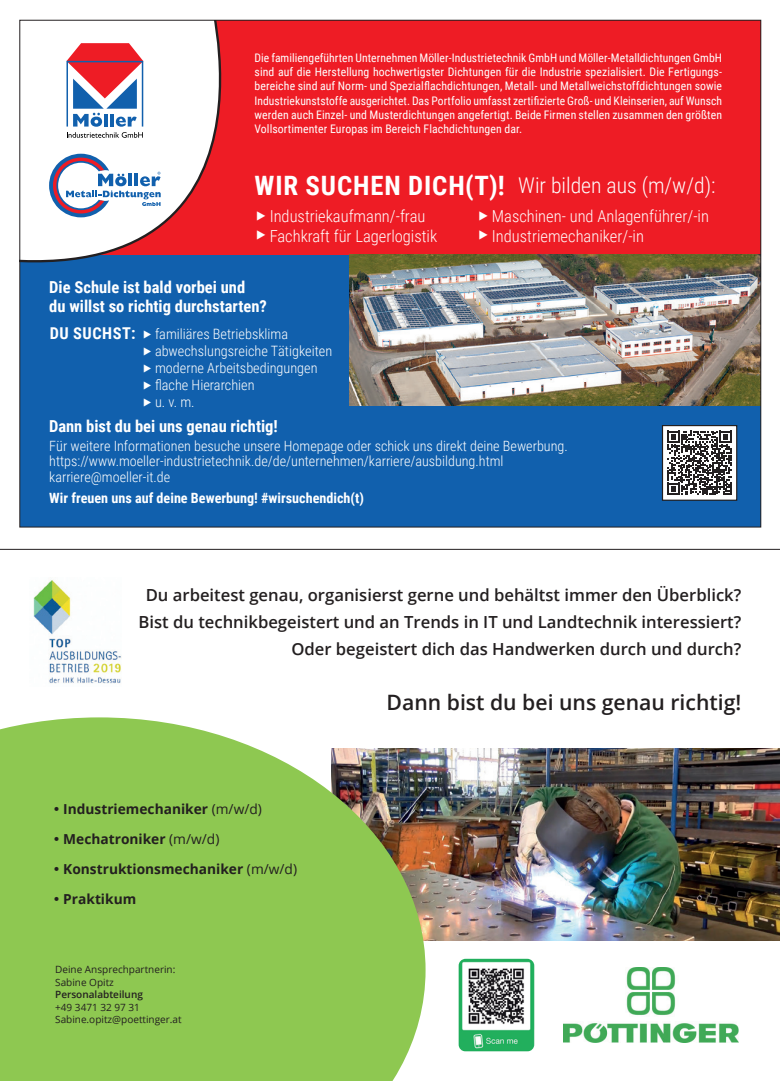
<style>
.page{position:relative;width:780px;height:1081px;background:#fff}
.page>*{position:absolute;margin:0;border:0;box-sizing:border-box;transform-origin:0 0}
.t1{font:300 21.62px "Roboto Condensed";color:#fff}
.t2{font:600 21.12px "Open Sans";color:#231f20}
.t3{font:700 20.12px "Calibri";color:#231f20}
.t4{font:600 16.62px/27.2px "Open Sans";color:#231f20;text-align:right}
.t5{font:300 16.5px/19.8px "Roboto Condensed";color:#fff}
.t6{font:700 16.5px/18.9px "Roboto Condensed";color:#fff}
.t7{font:700 16.25px "Roboto Condensed";letter-spacing:.035em;color:#fff}
.t8{font:300 14.25px/17.1px "Roboto Condensed";color:#fff}
.t9{font:300 14.12px/15.9px "Roboto Condensed";color:#fff}
.t10{font:700 14.12px "Roboto Condensed";color:#fff}
.t11{font:700 13.75px "Open Sans";color:#231f20}
.t12{font:11.75px/14.1px "Roboto Condensed";letter-spacing:.01em;color:#fff;text-align:justify}
.t13{font:10px/12.5px "Open Sans";color:#231f20}
.s1{font-weight:700;font-size:26.75px}
.s2{font-weight:400}
.s3{font-weight:600}
</style>
<div class="page">
<img style="left:425px;top:748px;width:355px;height:192px">
<svg style="left:0;top:717px;width:425px;height:364px;background:#94c55c"></svg>
<img style="left:33px;top:580px;width:89px;height:104px">
<img style="left:458px;top:959px;width:76px;height:92px">
<svg style="left:563px;top:967px;width:176px;height:76px"></svg>
<hr style="left:0;top:549px;width:780px;height:1px;background:#231f20">
<div style="left:49px;top:20px;width:711px;height:158px;background:#ee1c25"></div>
<div style="left:20px;top:172px;width:740px;height:355px;background:#1160ad"></div>
<div style="left:49px;top:152px;width:711px;height:102px;background:#ee1c25"></div>
<svg style="left:21px;top:22px;width:276px;height:241px"></svg>
<svg style="left:66px;top:43px;width:77px;height:95px"></svg>
<svg style="left:49px;top:154px;width:112px;height:63px;background:#c6cbdd"></svg>
<div style="left:662px;top:425px;width:74px;height:75px;background:#fff"></div>
<svg style="left:667px;top:431px;width:64px;height:64px"></svg>
<div style="left:662px;top:425px;width:75px;height:76px;border:1px solid #231f20"></div>
<img style="left:349px;top:254px;width:410px;height:152px">
<p class="t12" style="left:254px;top:50px;width:469px">Die familiengeführten Unternehmen Möller-Industrietechnik GmbH und Möller-Metalldichtungen GmbH sind auf die Herstellung hochwertigster Dichtungen für die Industrie spezialisiert. Die Fertigungs&shy;bereiche sind auf Norm- und Spezialflachdichtungen, Metall- und Metallweichstoffdichtungen sowie Industriekunststoffe ausgerichtet. Das Portfolio umfasst zertifizierte Groß- und Kleinserien, auf Wunsch werden auch Einzel- und Musterdichtungen angefertigt. Beide Firmen stellen zusammen den größten Vollsortimenter Europas im Bereich Flachdichtungen dar.</p>
<p class="t1" style="left:254px;top:170px;width:462px"><span class="s1">WIR SUCHEN DICH(T)!</span> Wir bilden aus (m/w/d):</p>
<p class="t5" style="left:256px;top:206px;width:182px">▶ Industriekaufmann/-frau ▶ Fachkraft für Lagerlogistik</p>
<p class="t5" style="left:478px;top:206px;width:232px">▶ Maschinen- und Anlagenführer/-in ▶ Industriemechaniker/-in</p>
<p class="t6" style="left:49px;top:277px;width:219px">Die Schule ist bald vorbei und<br>du willst so richtig durchstarten?</p>
<p class="t8" style="left:143px;top:325px;width:191px">▶ familiäres Betriebsklima<br>▶ abwechslungsreiche Tätigkeiten ▶ moderne Arbeitsbedingungen<br>▶ flache Hierarchien<br>▶ u. v. m.</p>
<p class="t7" style="left:50px;top:322px;width:88px">DU SUCHST:</p>
<p class="t6" style="left:49px;top:416px;width:230px">Dann bist du bei uns genau richtig!</p>
<p class="t9" style="left:49px;top:437px;width:520px">Für weitere Informationen besuche unsere Homepage oder schick uns direkt deine Bewerbung. https://www.moeller-industrietechnik.de/de/unternehmen/karriere/ausbildung.html karriere@moeller-it.de</p>
<p class="t10" style="left:49px;top:488px;width:316px">Wir freuen uns auf deine Bewerbung! #wirsuchendich(t)</p>
<p class="t4" style="left:138px;top:581px;width:604px">Du arbeitest genau, organisierst gerne und behältst immer den Überblick?<br>Bist du technikbegeistert und an Trends in IT und Landtechnik interessiert?<br>Oder begeistert dich das Handwerken durch und durch?</p>
<p class="t2" style="left:386px;top:687px;width:356px">Dann bist du bei uns genau richtig!</p>
<p class="t3" style="left:160px;top:786px;width:173px">Industriemechaniker</p>
<p class="t11" style="left:53px;top:799px;width:210px">• Industriemechaniker <span class="s2">(m/w/d)</span></p>
<p class="t11" style="left:53px;top:829px;width:167px">• Mechatroniker <span class="s2">(m/w/d)</span></p>
<p class="t11" style="left:53px;top:859px;width:245px">• Konstruktionsmechaniker <span class="s2">(m/w/d)</span></p>
<p class="t11" style="left:53px;top:889px;width:84px">• Praktikum</p>
<p class="t13" style="left:55px;top:963px;width:128px">Deine Ansprechpartnerin:<br>Sabine Opitz<br><span class="s3">Personalabteilung<br></span>+49 3471 32 97 31<br>Sabine.opitz@poettinger.at</p>
</div>
